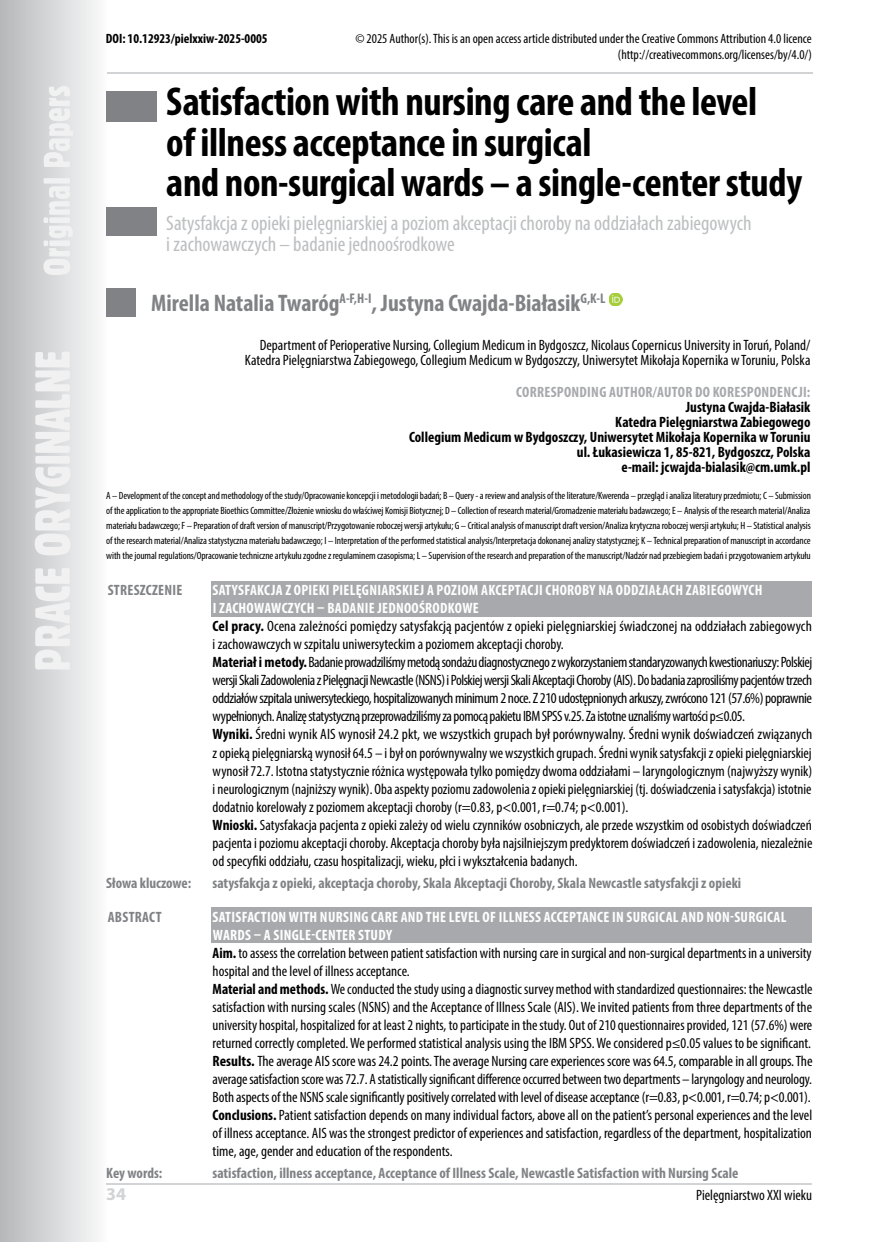
<style>
.page{position:relative;width:876px;height:1242px;background:#fff}
.page>*{position:absolute;margin:0;border:0;box-sizing:border-box;transform-origin:0 0}
.t1{font:700 condensed 40.5px/40.5px "Myriad Pro";letter-spacing:-.01em;color:#000}
.t2{font:700 condensed 24px "Myriad Pro";color:#808285}
.t3{font:condensed 21px/21px "Myriad Pro";color:#bcbec0}
.t4{font:700 18px "Myriad Pro";color:#d1d3d4}
.t5{font:condensed 15px/18px "Myriad Pro";color:#000}
.t6{font:700 condensed 15px "Myriad Pro";color:#808285}
.t7{font:700 condensed 15px/15px "Myriad Pro";color:#000;text-align:right}
.t8{font:700 condensed 15px "Myriad Pro";letter-spacing:.02em;color:#a7a9ac}
.t9{font:700 condensed 15px "Myriad Pro";letter-spacing:.02em;color:#808285}
.t10{font:condensed 13.5px/16.2px "Myriad Pro";color:#000;text-align:right}
.t11{font:700 condensed 13.5px "Myriad Pro";color:#000}
.t12{font:condensed 10.5px/15px "Myriad Pro";letter-spacing:-.01em;color:#000;text-align:justify}
.s1{font-weight:700;color:#fff}
.s2{font-weight:700}
</style>
<div class="page">
<div style="left:0;top:0;width:107px;height:1242px;background:linear-gradient(to right,#b5b7ba,#fbfbfb)"></div>
<hr style="left:106px;top:0;width:2px;height:1242px;background:#fdfdfe">
<svg style="left:35px;top:86px;width:38px;height:583px"></svg>
<hr style="left:106px;top:1183px;width:706px;height:2px;background:#d1d3d4">
<hr style="left:107px;top:72px;width:705px;height:2px;background:#d1d3d4">
<div style="left:106px;top:91px;width:51px;height:30px;background:#808285"></div>
<div style="left:106px;top:208px;width:51px;height:28px;background:#808285"></div>
<div style="left:106px;top:288px;width:30px;height:28px;background:#808285"></div>
<div style="left:211px;top:581px;width:601px;height:18px;background:#a7a9ac"></div>
<div style="left:211px;top:598px;width:601px;height:18px;background:#a7a9ac"></div>
<div style="left:211px;top:907px;width:601px;height:18px;background:#a7a9ac"></div>
<div style="left:211px;top:924px;width:601px;height:18px;background:#a7a9ac"></div>
<svg style="left:609px;top:293px;width:13px;height:13px"></svg>
<p class="t11" style="left:106px;top:30px;width:163px">DOI: 10.12923/pielxxiw-2025-0005</p>
<p class="t10" style="left:355px;top:30px;width:458px">© 2025 Author(s). This is an open access article distributed under the Creative Commons Attribution 4.0 licence (http://creativecommons.org/licenses/by/4.0/)</p>
<h1 class="t1" style="left:166px;top:81px;width:637px">Satisfaction with nursing care and the level<br>of illness acceptance in surgical<br>and non-surgical wards – a single-center study</h1>
<h3 class="t3" style="left:166px;top:212px;width:587px">Satysfakcja z opieki pielęgniarskiej a poziom akceptacji choroby na oddziałach zabiegowych i zachowawczych – badanie jednoośrodkowe</h3>
<h2 class="t2" style="left:151px;top:287px;width:456px">Mirella Natalia Twaróg<sup>A-F,H-I</sup>, Justyna Cwajda-Białasik<sup>G,K-L</sup></h2>
<p class="t5" style="left:245px;top:337px;width:567px;line-height:15px;text-align:right">Department of Perioperative Nursing, Collegium Medicum in Bydgoszcz, Nicolaus Copernicus University in Toruń, Poland/<br>Katedra Pielęgniarstwa Zabiegowego, Collegium Medicum w Bydgoszczy, Uniwersytet Mikołaja Kopernika w Toruniu, Polska</p>
<p class="t8" style="left:516px;top:382px;width:296px">CORRESPONDING AUTHOR/AUTOR DO KORESPONDENCJI:</p>
<p class="t7" style="left:409px;top:399px;width:403px">Justyna Cwajda-Białasik<br>Katedra Pielęgniarstwa Zabiegowego<br>Collegium Medicum w Bydgoszczy, Uniwersytet Mikołaja Kopernika w Toruniu ul. Łukasiewicza 1, 85-821, Bydgoszcz, Polska<br>e-mail: jcwajda-bialasik@cm.umk.pl</p>
<p class="t12" style="left:106px;top:488px;width:706px">A – Development of the concept and methodology of the study/Opracowanie koncepcji i metodologii badań; B – Query - a review and analysis of the literature/Kwerenda – przegląd i analiza literatury przedmiotu; C – Submission of the application to the appropriate Bioethics Committee/Złożenie wniosku do właściwej Komisji Biotycznej; D – Collection of research material/Gromadzenie materiału badawczego; E – Analysis of the research material/Analiza materiału badawczego; F – Preparation of draft version of manuscript/Przygotowanie roboczej wersji artykułu; G – Critical analysis of manuscript draft version/Analiza krytyczna roboczej wersji artykułu; H – Statistical analysis of the research material/Analiza statystyczna materiału badawczego; I – Interpretation of the performed statistical analysis/Interpretacja dokonanej analizy statystycznej; K – Technical preparation of manuscript in accordance with the journal regulations/Opracowanie techniczne artykułu zgodne z regulaminem czasopisma; L – Supervision of the research and preparation of the manuscript/Nadzór nad przebiegiem badań i przygotowaniem artykułu</p>
<p class="t9" style="left:108px;top:581px;width:76px">STRESZCZENIE</p>
<p class="t5" style="left:213px;top:581px;width:601px"><span class="s1">SATYSFAKCJA Z OPIEKI PIELĘGNIARSKIEJ A POZIOM AKCEPTACJI CHOROBY NA ODDZIAŁACH ZABIEGOWYCH<br>I ZACHOWAWCZYCH – BADANIE JEDNOOŚRODKOWE<br></span><span class="s2">Cel pracy.</span> Ocena zależności pomiędzy satysfakcją pacjentów z opieki pielęgniarskiej świadczonej na oddziałach zabiegowych i zachowawczych w szpitalu uniwersyteckim a poziomem akceptacji choroby.<br><span class="s2">Materiał i metody.</span> Badanie prowadziliśmy metodą sondażu diagnostycznego z wykorzystaniem standaryzowanych kwestionariuszy: Polskiej wersji Skali Zadowolenia z Pielęgnacji Newcastle (NSNS) i Polskiej wersji Skali Akceptacji Choroby (AIS). Do badania zaprosiliśmy pacjentów trzech oddziałów szpitala uniwersyteckiego, hospitalizowanych minimum 2 noce. Z 210 udostępnionych arkuszy, zwrócono 121 (57.6%) poprawnie wypełnionych. Analizę statystyczną przeprowadziliśmy za pomocą pakietu IBM SPSS v.25. Za istotne uznaliśmy wartości p≤0.05.<br><span class="s2">Wyniki.</span> Średni wynik AIS wynosił 24.2 pkt, we wszystkich grupach był porównywalny. Średni wynik doświadczeń związanych z opieką pielęgniarską wynosił 64.5 – i był on porównywalny we wszystkich grupach. Średni wynik satysfakcji z opieki pielęgniarskiej wynosił 72.7. Istotna statystycznie różnica występowała tylko pomiędzy dwoma oddziałami – laryngologicznym (najwyższy wynik) i neurologicznym (najniższy wynik). Oba aspekty poziomu zadowolenia z opieki pielęgniarskiej (tj. doświadczenia i satysfakcja) istotnie dodatnio korelowały z poziomem akceptacji choroby (r=0.83, p&lt;0.001, r=0.74; p&lt;0.001).<br><span class="s2">Wnioski.</span> Satysfakacja pacjenta z opieki zależy od wielu czynników osobniczych, ale przede wszystkim od osobistych doświadczeń pacjenta i poziomu akceptacji choroby. Akceptacja choroby była najsilniejszym predyktorem doświadczeń i zadowolenia, niezależnie od specyfiki oddziału, czasu hospitalizacji, wieku, płci i wykształcenia badanych.</p>
<p class="t6" style="left:106px;top:873px;width:87px">Słowa kluczowe:</p>
<p class="t6" style="left:213px;top:873px;width:530px">satysfakcja z opieki, akceptacja choroby, Skala Akceptacji Choroby, Skala Newcastle satysfakcji z opieki</p>
<p class="t9" style="left:108px;top:907px;width:55px">ABSTRACT</p>
<p class="t5" style="left:213px;top:907px;width:601px"><span class="s1">SATISFACTION WITH NURSING CARE AND THE LEVEL OF ILLNESS ACCEPTANCE IN SURGICAL AND NON-SURGICAL WARDS – A SINGLE-CENTER STUDY<br></span><span class="s2">Aim.</span> to assess the correlation between patient satisfaction with nursing care in surgical and non-surgical departments in a university hospital and the level of illness acceptance.<br><span class="s2">Material and methods.</span> We conducted the study using a diagnostic survey method with standardized questionnaires: the Newcastle satisfaction with nursing scales (NSNS) and the Acceptance of Illness Scale (AIS). We invited patients from three departments of the university hospital, hospitalized for at least 2 nights, to participate in the study. Out of 210 questionnaires provided, 121 (57.6%) were returned correctly completed. We performed statistical analysis using the IBM SPSS. We considered p≤0.05 values to be significant.<br><span class="s2">Results.</span> The average AIS score was 24.2 points. The average Nursing care experiences score was 64.5, comparable in all groups. The average satisfaction score was 72.7. A statistically significant difference occurred between two departments – laryngology and neurology.<br>Both aspects of the NSNS scale significantly positively correlated with level of disease acceptance (r=0.83, p&lt;0.001, r=0.74; p&lt;0.001).<br><span class="s2">Conclusions.</span> Patient satisfaction depends on many individual factors, above all on the patient’s personal experiences and the level of illness acceptance. AIS was the strongest predictor of experiences and satisfaction, regardless of the department, hospitalization time, age, gender and education of the respondents.</p>
<p class="t6" style="left:106px;top:1163px;width:58px">Key words:</p>
<p class="t6" style="left:213px;top:1163px;width:527px">satisfaction, illness acceptance, Acceptance of Illness Scale, Newcastle Satisfaction with Nursing Scale</p>
<p class="t4" style="left:106px;top:1182px;width:21px">34</p>
<p class="t5" style="left:696px;top:1186px;width:118px">Pielęgniarstwo XXI wieku</p>
</div>
